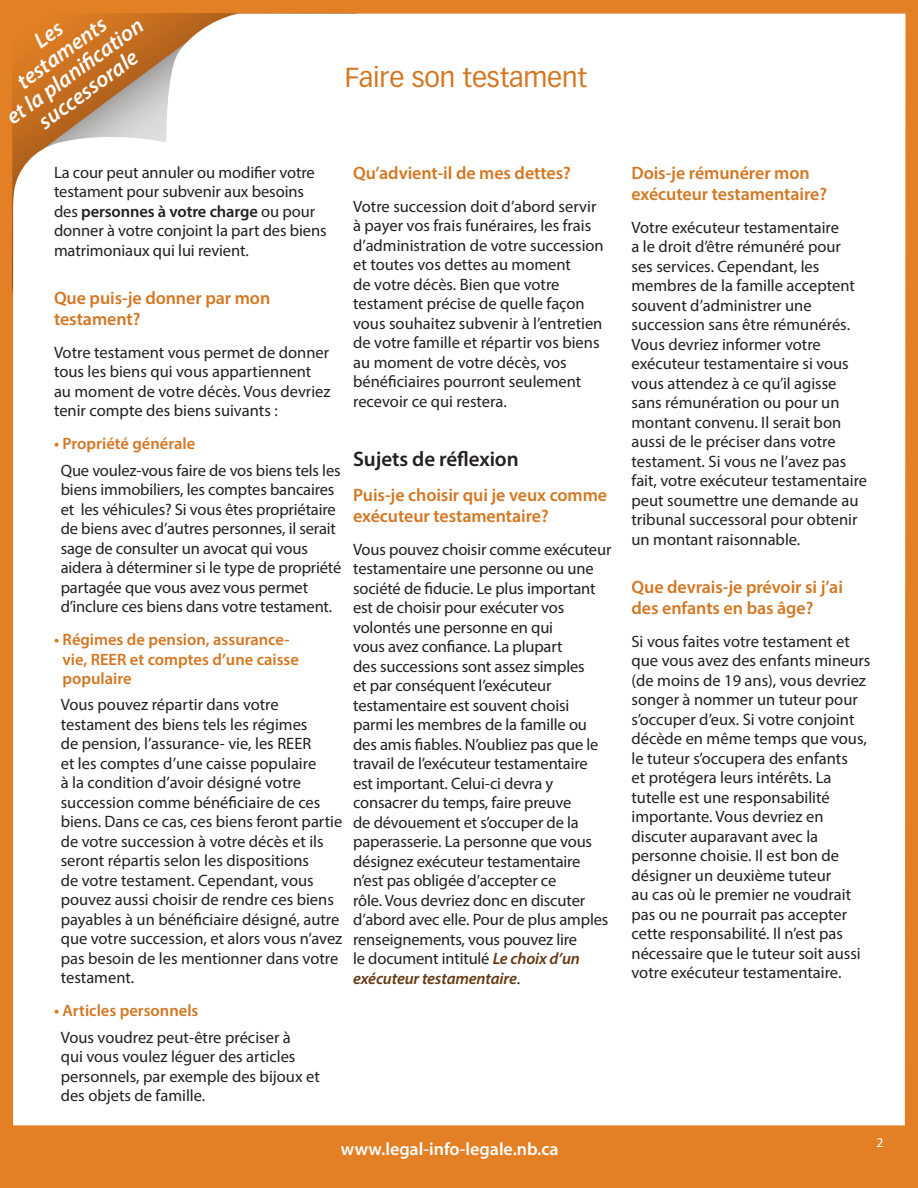
<style>
.page{position:relative;width:918px;height:1188px;background:#e38025}
.page>*{position:absolute;margin:0;border:0;box-sizing:border-box;transform-origin:0 0}
.Questions{font:27px "Vectora LT Pro";letter-spacing:-.005em;color:#d37722}
.t1{font:italic 600 22.5px "Myriad Pro";color:#fff}
.Subheads{font:600 21px "Myriad Pro";letter-spacing:-.005em;color:#231f20}
.Questions-2{font:600 18px/21px "Myriad Pro";letter-spacing:-.005em;color:#d37722}
.adressses{font:600 18px "Myriad Pro";color:#fff}
.Text{font:16.5px/19.5px "Myriad Pro";color:#231f20}
.Text_indented{font:16.5px/19.5px "Myriad Pro";color:#231f20}
.Text_subs_orange{font:600 16.5px "Myriad Pro";color:#d37722}
.t2{font:13.5px "Myriad Pro";color:#fff}
.s1{font-weight:600}
.s2{font-weight:600;font-style:italic;color:#653913}
</style>
<div class="page">
<div style="left:13px;top:14px;width:892px;height:1111px;background:#fff"></div>
<svg style="left:32px;top:23px;width:159px;height:135px;background:#d0a074"></svg>
<h2 class="t1" style="left:11px;top:72px;width:106px;rotate:-36deg">testaments</h2>
<h2 class="t1" style="left:85px;top:46px;width:61px;rotate:-36deg">cation</h2>
<h2 class="t1" style="left:32px;top:112px;width:119px;rotate:-36deg">successorale</h2>
<h2 class="t1" style="left:0;top:107px;width:94px;rotate:-36deg">et la plani</h2>
<p class="Questions" style="left:345px;top:62px;width:244px">Faire son testament</p>
<p class="Text" style="left:54px;top:162px;width:274px">La cour peut annuler ou modifier votre testament pour subvenir aux besoins des <span class="s1">personnes à votre charge</span> ou pour donner à votre conjoint la part des biens matrimoniaux qui lui revient.</p>
<p class="Questions-2" style="left:54px;top:287px;width:218px">Que puis j e- donner par mon testament?</p>
<p class="Text" style="left:54px;top:342px;width:278px">Votre testament vous permet de donner tous les biens qui vous appartiennent au moment de votre décès. Vous devriez tenir compte des biens suivants :</p>
<p class="Text_subs_orange" style="left:54px;top:433px;width:143px">• Propriété générale</p>
<p class="Text_indented" style="left:61px;top:460px;width:282px">Que voulez-vous faire de vos biens tels les biens immobiliers, les comptes bancaires et les véhicules? Si vous êtes propriétaire de biens avec ’d autres personnes il, serait sage de consulter un avocat qui vous aidera à déterminer si le type de propriété partagée que vous avez vous permet<br>’d inclure ces biens dans votre testament.</p>
<p class="Text_subs_orange" style="left:54px;top:629px;width:237px">• Régimes de pension, assurance-</p>
<p class="Text_subs_orange" style="left:63px;top:668px;width:71px">populaire</p>
<p class="Text_indented" style="left:61px;top:695px;width:283px">Vous pouvez répartir dans votre testament des biens tels les régimes<br>de pension ’l, assurance- vie, les REER<br>et les comptes ’d une caisse populaire<br>laà condition ’d avoir désigné votre succession comme bénéficiaire de ces biens. Dans ce cas, ces biens feront partie de votre succession à votre décès et ils seront répartis selon les dispositions<br>de votre testament. Cependant, vous pouvez aussi choisir de rendre ces biens payables à un bénéficiaire désigné, autre que votre succession, et alors vous ’n avez pas besoin de les mentionner dans votre testament.</p>
<p class="Text_subs_orange" style="left:54px;top:1000px;width:146px">• Articles personnels</p>
<p class="Text_indented" style="left:61px;top:1027px;width:261px">Vous voudrez peut-être préciser à<br>qui vous voulez léguer des articles personnels, par exemple des bijoux et des objets de famille.</p>
<p class="Text_subs_orange" style="left:63px;top:649px;width:238px">vie, REER et comptes ’d une caisse</p>
<p class="Questions-2" style="left:353px;top:162px;width:219px">Qu’advient i l- de mes dettes?</p>
<p class="Text" style="left:353px;top:196px;width:252px">Votre succession doit ’d abord servir à payer vos frais funéraires, les frais<br>’d administration de votre succession et toutes vos dettes au moment<br>de votre décès. Bien que votre testament précise de quelle façon vous souhaitez subvenir ’là entretien de votre famille et répartir vos biens au moment de votre décès, vos bénéficiaires pourront seulement recevoir ce qui restera.</p>
<p class="Subheads" style="left:353px;top:446px;width:167px">Sujets de réflexion</p>
<p class="Questions-2" style="left:353px;top:484px;width:256px">Puis j e- choisir qui je veux comme exécuteur testamentaire?</p>
<p class="Text" style="left:353px;top:539px;width:260px">Vous pouvez choisir comme exécuteur testamentaire une personne ou une société de fiducie. Le plus important est de choisir pour exécuter vos volontés une personne en qui<br>vous avez confiance. La plupart<br>des successions sont assez simples<br>et par conséquent ’lexécuteur testamentaire est souvent choisi parmi les membres de la famille ou des amis fiables N. ’oubliez pas que le travail de ’lexécuteur testamentaire est important. Celui-ci devra y consacrer du temps, faire preuve<br>de dévouement et ’soccuper de la paperasserie. La personne que vous désignez exécuteur testamentaire<br>’nest pas obligée ’d accepter ce<br>rôle. Vous devriez donc en discuter<br>’d abord avec elle. Pour de plus amples renseignements, vous pouvez lire<br>le document intitulé <span class="s2">Le choix ’d un exécuteur testamentaire</span>.</p>
<p class="adressses" style="left:341px;top:1138px;width:219px">www.legal-info-legale.nb.ca</p>
<p class="Questions-2" style="left:632px;top:162px;width:197px">Dois j e- rémunérer mon exécuteur testamentaire?</p>
<p class="Text" style="left:632px;top:217px;width:237px">Votre exécuteur testamentaire<br>lea droit ’dêtre rémunéré pour<br>ses services. Cependant, les membres de la famille acceptent souvent ’d administrer une succession sans être rémunérés.<br>Vous devriez informer votre exécuteur testamentaire si vous vous attendez à ce qui l’ agisse sans rémunération ou pour un montant convenu Il. serait bon aussi de le préciser dans votre testament. Si vous ne ’l avez pas fait, votre exécuteur testamentaire peut soumettre une demande au tribunal successoral pour obtenir un montant raisonnable.</p>
<p class="Questions-2" style="left:632px;top:576px;width:213px">Que devrais j e- prévoir si ’j ai des enfants en bas âge?</p>
<p class="Text" style="left:632px;top:631px;width:240px">Si vous faites votre testament et que vous avez des enfants mineurs (de moins de 19 ans ,) vous devriez songer à nommer un tuteur pour ’soccuper ’deux. Si votre conjoint décède en même temps que vous, le tuteur ’soccupera des enfants<br>et protégera leurs intérêts. La tutelle est une responsabilité importante. Vous devriez en discuter auparavant avec la personne choisie Il. est bon de désigner un deuxième tuteur<br>au cas où le premier ne voudrait pas ou ne pourrait pas accepter cette responsabilité ’nI l. est pas nécessaire que le tuteur soit aussi votre exécuteur testamentaire.</p>
<p class="t2" style="left:876px;top:1135px;width:8px">2</p>
</div>
